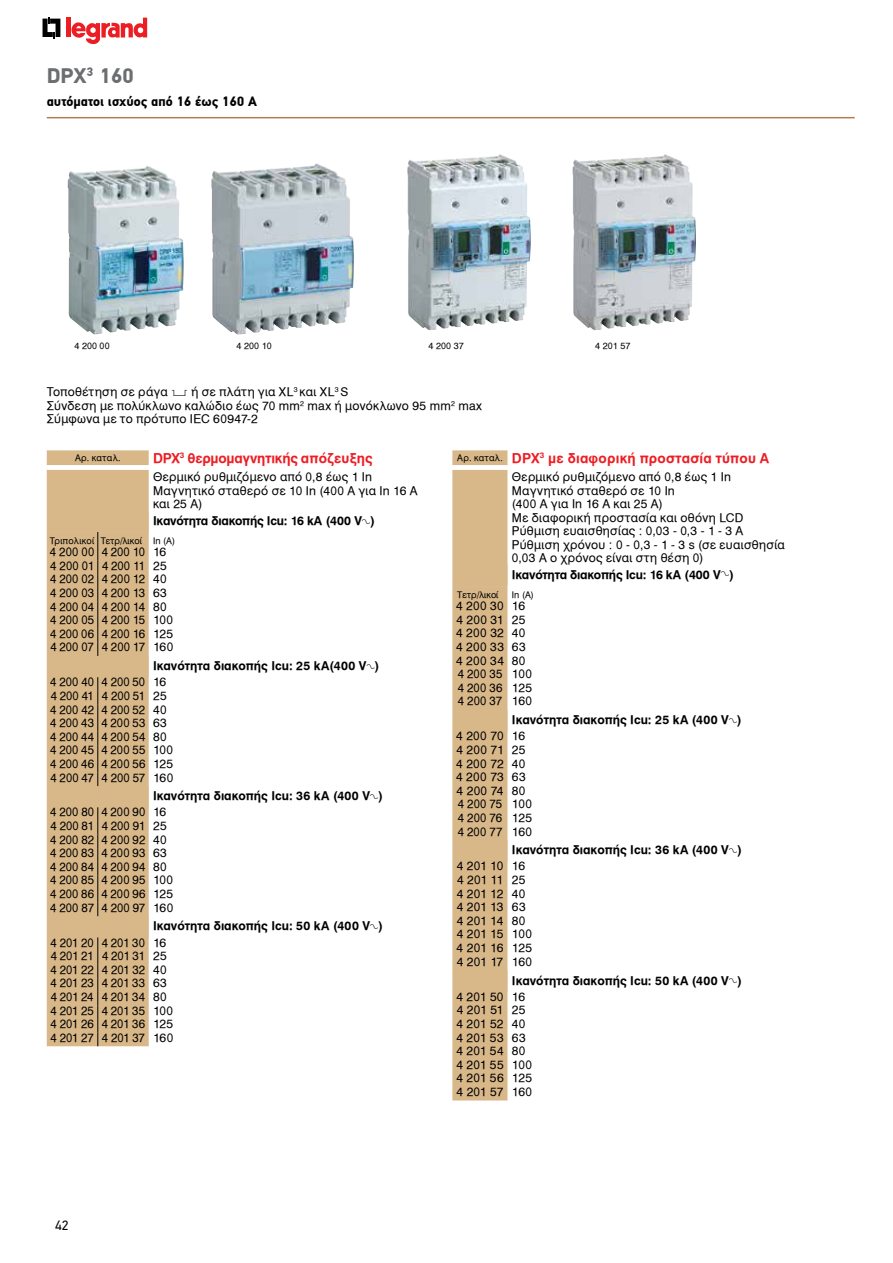
<style>
.page{position:relative;width:893px;height:1263px;background:#fff}
.page>*{position:absolute;margin:0;border:0;box-sizing:border-box;transform-origin:0 0}
.t1{font:700 21px "PF Din Text Pro";color:#6d6e71}
.t2{font:13.5px "UB Helvetica Bold";letter-spacing:.015em;color:#ed1d24}
.t3{font:13.5px "UB Helvetica Bold";letter-spacing:-.01em;color:#ed1d24}
.t4{font:700 13.5px "PF Din Text Pro";color:#000}
.t5{font:13.5px "PF Din Text Pro";color:#000}
.t6{font:12px/13.6px "UB Helvetica Normal";letter-spacing:.015em;color:#000}
.t7{font:12px/13.6px "UB Helvetica Normal";letter-spacing:.015em;color:#000;scale:.95 1}
.t8{font:12px "UB Helvetica Bold";color:#000}
.t9{font:12px/13.6px "UB Helvetica Normal";letter-spacing:-.01em;color:#000}
.t10{font:12px "UB Helvetica Bold";letter-spacing:-.02em;color:#000}
.t11{font:9px "UB Helvetica Normal";color:#000}
.s1{font-family:"Legrand 2007"}
.s2{font-family:"Legrand 2007";font-size:9px}
.s3{font-family:"UB Helvetica Normal";font-size:9px;color:#000}
</style>
<div class="page">
<hr style="left:67px;top:18px;width:4px;height:19px;background:#ed1d24">
<svg style="left:43px;top:17px;width:17px;height:22px"></svg>
<svg style="left:71px;top:18px;width:76px;height:26px"></svg>
<hr style="left:47px;top:117px;width:808px;height:1px;background:#b17f4f">
<div style="left:47px;top:656px;width:102px;height:390px;background:#d8b789"></div>
<svg style="left:98px;top:677px;width:1px;height:109px"></svg>
<svg style="left:98px;top:807px;width:1px;height:109px"></svg>
<svg style="left:98px;top:937px;width:1px;height:109px"></svg>
<div style="left:47px;top:450px;width:102px;height:206px;background:#d8b789"></div>
<div style="left:452px;top:450px;width:56px;height:650px;background:#d8b789"></div>
<img style="left:211px;top:163px;width:108px;height:171px">
<img style="left:68px;top:166px;width:116px;height:168px">
<img style="left:407px;top:155px;width:124px;height:175px">
<img style="left:572px;top:155px;width:124px;height:175px">
<h1 class="t1" style="left:47px;top:63px;width:89px">DPX<sup>3</sup> 160</h1>
<p class="t4" style="left:47px;top:93px;width:212px">αυτόματοι ισχύος από 16 έως 160 Α</p>
<p class="t11" style="left:74px;top:340px;width:37px">4 200 00</p>
<p class="t11" style="left:236px;top:340px;width:37px">4 200 10</p>
<p class="t11" style="left:428px;top:340px;width:37px">4 200 37</p>
<p class="t11" style="left:595px;top:340px;width:37px">4 201 57</p>
<p class="t6" style="left:47px;top:385px;width:437px">Τοποθέτηση σε ράγα <span class="s1">2</span> ή σε πλάτη για XL<sup>3</sup> και XL<sup>3</sup> S<br>Σύνδεση με πολύκλωνο καλώδιο έως 70 mm<sup>2</sup> max ή μονόκλωνο 95 mm<sup>2</sup> max<br>Σύμφωνα με το πρότυπο IEC 60947-2</p>
<p class="t11" style="left:75px;top:453px;width:47px">Αρ. καταλ.</p>
<p class="t3" style="left:153px;top:450px;width:221px">DPX<sup>3</sup> θερμομαγνητικής απόζευξης</p>
<p class="t6" style="left:153px;top:470px;width:266px">Θερμικό ρυθμιζόμενο από 0,8 έως 1 In<br>Μαγνητικό σταθερό σε 10 Ιn (400 Α για Ιn 16 A και 25 Α)</p>
<p class="t10" style="left:153px;top:514px;width:223px">Ικανότητα διακοπής Icu: 16 kA (400 V<span class="s2">A</span>)</p>
<p class="t11" style="left:50px;top:536px;width:127px">Τριπολικοί Τετρ/λικοί In (A)</p>
<p class="t7" style="left:50px;top:545px;width:132px">4 200 00 4 200 10 16<br>4 200 01 4 200 11 25<br>4 200 02 4 200 12 40<br>4 200 03 4 200 13 63<br>4 200 04 4 200 14 80<br>4 200 05 4 200 15 100<br>4 200 06 4 200 16 125<br>4 200 07 4 200 17 160</p>
<p class="t8" style="left:153px;top:659px;width:228px">Ικανότητα διακοπής Icu: 25 kA(400 V<span class="s2">A</span>)</p>
<p class="t7" style="left:50px;top:675px;width:131px">4 200 40 4 200 50 16<br>4 200 41 4 200 51 25<br>4 200 42 4 200 52 40<br>4 200 43 4 200 53 63<br>4 200 44 4 200 54 80<br>4 200 45 4 200 55 100<br>4 200 46 4 200 56 125<br>4 200 47 4 200 57 160</p>
<p class="t8" style="left:153px;top:789px;width:231px">Ικανότητα διακοπής Icu: 36 kA (400 V<span class="s2">A</span>)</p>
<p class="t7" style="left:50px;top:805px;width:131px">4 200 80 4 200 90 16<br>4 200 81 4 200 91 25<br>4 200 82 4 200 92 40<br>4 200 83 4 200 93 63<br>4 200 84 4 200 94 80<br>4 200 85 4 200 95 100<br>4 200 86 4 200 96 125<br>4 200 87 4 200 97 160</p>
<p class="t8" style="left:153px;top:919px;width:231px">Ικανότητα διακοπής Icu: 50 kA (400 V<span class="s2">A</span>)</p>
<p class="t7" style="left:51px;top:936px;width:131px">4 201 20 4 201 30 16<br>4 201 21 4 201 31 25<br>4 201 22 4 201 32 40<br>4 201 23 4 201 33 63<br>4 201 24 4 201 34 80<br>4 201 25 4 201 35 100<br>4 201 26 4 201 36 125<br>4 201 27 4 201 37 160</p>
<p class="t2" style="left:457px;top:450px;width:314px"><span class="s3">Αρ. καταλ.</span> DPX<sup>3</sup> με διαφορική προστασία τύπου Α</p>
<p class="t6" style="left:512px;top:470px;width:274px">Θερμικό ρυθμιζόμενο από 0,8 έως 1 In Μαγνητικό σταθερό σε 10 Ιn<br>(400 Α για Ιn 16 A και 25 Α)<br>Με διαφορική προστασία και οθόνη LCD Ρύθμιση ευαισθησίας : 0,03 - 0,3 - 1 - 3 A Ρύθμιση χρόνου : 0 - 0,3 - 1 - 3 s (σε ευαισθησία 0,03 A ο χρόνος είναι στη θέση 0)</p>
<p class="t10" style="left:512px;top:568px;width:223px">Ικανότητα διακοπής Icu: 16 kA (400 V<sup>A</sup>)</p>
<p class="t11" style="left:457px;top:590px;width:43px">Τετρ/λικοί</p>
<p class="t11" style="left:512px;top:590px;width:24px">In (A)</p>
<p class="t6" style="left:456px;top:599px;width:78px">4 200 30 16<br>4 200 31 25<br>4 200 32 40<br>4 200 33 63<br>4 200 34 80<br>4 200 35 100<br>4 200 36 125<br>4 200 37 160</p>
<p class="t8" style="left:512px;top:713px;width:231px">Ικανότητα διακοπής Icu: 25 kA (400 V<span class="s2">A</span>)</p>
<p class="t6" style="left:456px;top:729px;width:78px">4 200 70 16<br>4 200 71 25<br>4 200 72 40<br>4 200 73 63<br>4 200 74 80<br>4 200 75 100<br>4 200 76 125<br>4 200 77 160</p>
<p class="t8" style="left:512px;top:843px;width:231px">Ικανότητα διακοπής Icu: 36 kA (400 V<span class="s2">A</span>)</p>
<p class="t9" style="left:457px;top:859px;width:77px">4 201 10 16<br>4 201 11 25<br>4 201 12 40<br>4 201 13 63<br>4 201 14 80<br>4 201 15 100<br>4 201 16 125<br>4 201 17 160</p>
<p class="t8" style="left:512px;top:973px;width:231px">Ικανότητα διακοπής Icu: 50 kA (400 V<span class="s2">A</span>)</p>
<p class="t6" style="left:456px;top:990px;width:77px">4 201 50 16<br>4 201 51 25<br>4 201 52 40<br>4 201 53 63<br>4 201 54 80<br>4 201 55 100<br>4 201 56 125<br>4 201 57 160</p>
<p class="t5" style="left:55px;top:1218px;width:15px">42</p>
</div>
